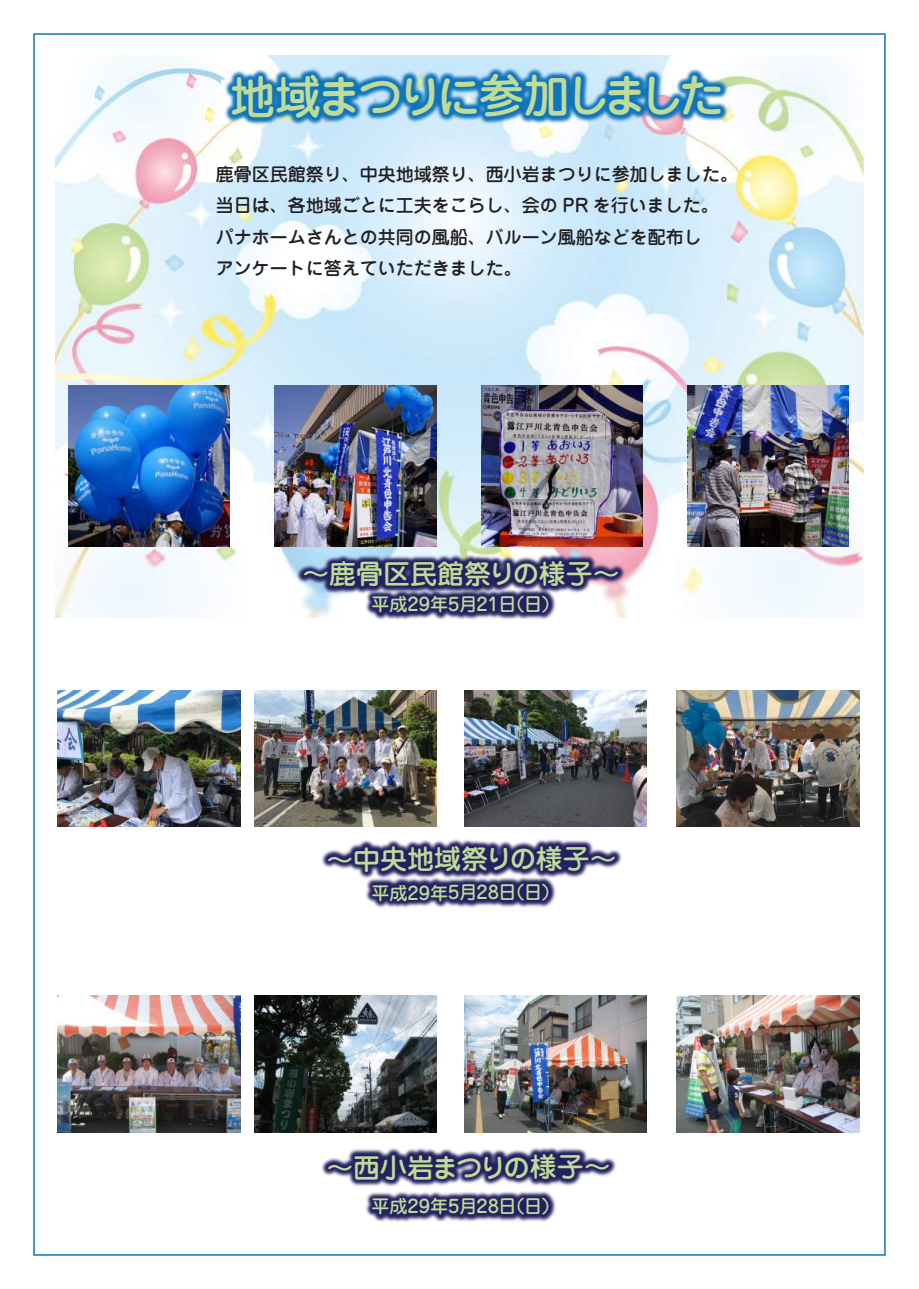
<style>
.page{position:relative;width:919px;height:1289px;background:#fff}
.page>*{position:absolute;margin:0;border:0;box-sizing:border-box;transform-origin:0 0}
.t1{font:500 45.6px "Jun 34 Pro";letter-spacing:-.115em;color:#bedc98}
.t2{font:500 27px "Jun 34 Pro";letter-spacing:-.005em;color:#bedc98}
.t3{font:500 27px "Jun 34 Pro";letter-spacing:-.06em;color:#bedc98}
.t4{font:500 18px/31.5px "Jun 34 Pro";color:#231f20}
.t5{font:500 18px "Jun 34 Pro";letter-spacing:-.005em;color:#bedc98}
</style>
<div class="page">
<img style="left:55px;top:58px;width:808px;height:559px">
<img style="left:168px;top:33px;width:616px;height:150px">
<img style="left:241px;top:497px;width:440px;height:121px">
<img style="left:309px;top:532px;width:303px;height:88px">
<img style="left:309px;top:1254px;width:303px;height:2px">
<img style="left:321px;top:782px;width:326px;height:126px">
<img style="left:265px;top:1090px;width:382px;height:132px">
<img style="left:58px;top:690px;width:182px;height:137px">
<img style="left:464px;top:690px;width:182px;height:137px">
<img style="left:254px;top:690px;width:183px;height:137px">
<img style="left:676px;top:690px;width:183px;height:137px">
<img style="left:58px;top:995px;width:182px;height:137px">
<img style="left:464px;top:995px;width:182px;height:137px">
<img style="left:254px;top:995px;width:183px;height:137px">
<img style="left:676px;top:995px;width:183px;height:137px">
<img style="left:68px;top:386px;width:162px;height:161px">
<img style="left:481px;top:386px;width:161px;height:161px">
<img style="left:275px;top:386px;width:161px;height:161px">
<img style="left:687px;top:386px;width:161px;height:161px">
<h1 class="t1" style="left:230px;top:60px;width:496px">地域まつりに参加しました</h1>
<p class="t4" style="left:216px;top:156px;width:523px">鹿骨区民館祭り、中央地域祭り、西小岩まつりに参加しました。当日は、各地域ごとに工夫をこらし、会の PR を行いました。パナホームさんとの共同の風船、バルーン風船などを配布し<br>アンケートに答えていただきました。</p>
<h2 class="t2" style="left:302px;top:552px;width:319px">～鹿骨区民館祭りの様子～</h2>
<p class="t5" style="left:371px;top:590px;width:189px">平成29年5月21日（日）</p>
<h2 class="t2" style="left:326px;top:837px;width:292px">～中央地域祭りの様子～</h2>
<p class="t5" style="left:371px;top:878px;width:189px">平成29年5月28日（日）</p>
<h2 class="t3" style="left:326px;top:1145px;width:286px">～西小岩まつりの様子～</h2>
<p class="t5" style="left:371px;top:1191px;width:189px">平成29年5月28日（日）</p>
</div>
